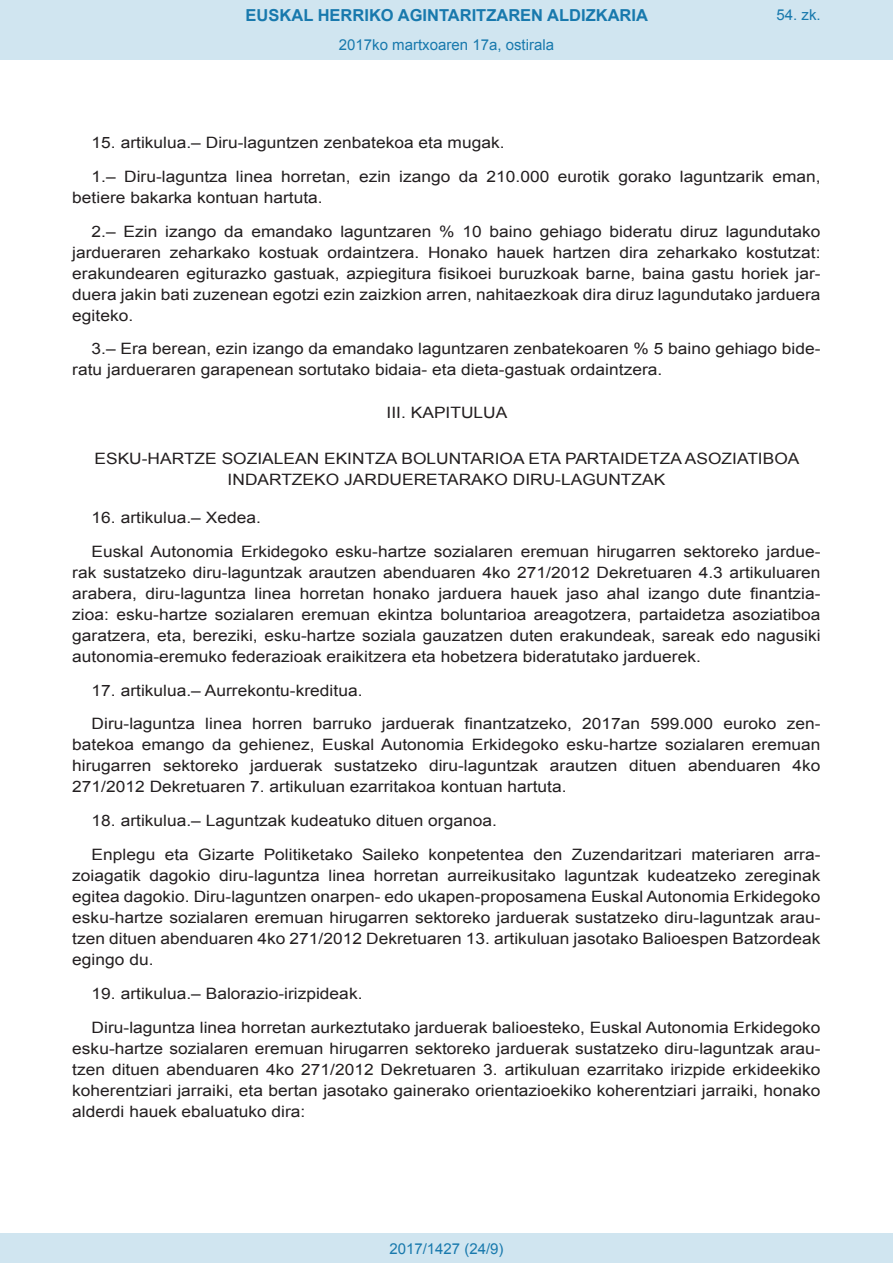
<style>
.page{position:relative;width:893px;height:1263px;background:#fff}
.page>*{position:absolute;margin:0;border:0;box-sizing:border-box;transform-origin:0 0}
.t1{font:700 16.5px "Arial";color:#1879ad}
.BOPVDetalle{font:15.6px/21px "Arial";color:#231f20;text-align:justify;scale:1.11 1}
.BOPVClave{font:15.6px/21px "Arial";color:#231f20;text-align:center;scale:1.11 1}
.Paginacion_Centro{font:15px "Arial";color:#1879ad}
</style>
<div class="page">
<div style="left:0;top:0;width:893px;height:60px;background:#d0e5f0"></div>
<div style="left:0;top:1233px;width:893px;height:30px;background:#d0e5f0"></div>
<p class="t1" style="left:246px;top:4px;width:404px">EUSKAL HERRIKO AGINTARITZAREN ALDIZKARIA</p>
<p class="Paginacion_Centro" style="left:339px;top:35px;width:217px">2017ko martxoaren 17a, ostirala</p>
<p class="Paginacion_Centro" style="left:776px;top:5px;width:46px">54. zk.</p>
<p class="BOPVDetalle" style="left:92px;top:132px;width:374px">15. artikulua.– Diru-laguntzen zenbatekoa eta mugak.</p>
<p class="BOPVDetalle" style="left:72px;top:166px;width:676px;text-indent:19px">1.– Diru-laguntza linea horretan, ezin izango da 210.000 eurotik gorako laguntzarik eman, betiere bakarka kontuan hartuta.</p>
<p class="BOPVDetalle" style="left:72px;top:221px;width:676px;text-indent:19px">2.– Ezin izango da emandako laguntzaren % 10 baino gehiago bideratu diruz lagundutako jardueraren zeharkako kostuak ordaintzera. Honako hauek hartzen dira zeharkako kostutzat: erakundearen egiturazko gastuak, azpiegitura fisikoei buruzkoak barne, baina gastu horiek jar&shy;duera jakin bati zuzenean egotzi ezin zaizkion arren, nahitaezkoak dira diruz lagundutako jarduera egiteko.</p>
<p class="BOPVDetalle" style="left:72px;top:339px;width:676px;text-indent:19px">3.– Era berean, ezin izango da emandako laguntzaren zenbatekoaren % 5 baino gehiago bide&shy;ratu jardueraren garapenean sortutako bidaia- eta dieta-gastuak ordaintzera.</p>
<p class="BOPVClave" style="left:387px;top:402px;width:110px">III. KAPITULUA</p>
<p class="BOPVClave" style="left:95px;top:448px;width:637px">ESKU-HARTZE SOZIALEAN EKINTZA BOLUNTARIOA ETA PARTAIDETZA ASOZIATIBOA<br>INDARTZEKO JARDUERETARAKO DIRU-LAGUNTZAK</p>
<p class="BOPVDetalle" style="left:92px;top:507px;width:154px">16. artikulua.– Xedea.</p>
<p class="BOPVDetalle" style="left:72px;top:541px;width:676px;text-indent:19px">Euskal Autonomia Erkidegoko esku-hartze sozialaren eremuan hirugarren sektoreko jardue&shy;rak sustatzeko diru-laguntzak arautzen abenduaren 4ko 271/2012 Dekretuaren 4.3 artikuluaren arabera, diru-laguntza linea horretan honako jarduera hauek jaso ahal izango dute finantzia&shy;zioa: esku-hartze sozialaren eremuan ekintza boluntarioa areagotzera, partaidetza asoziatiboa garatzera, eta, bereziki, esku-hartze soziala gauzatzen duten erakundeak, sareak edo nagusiki autonomia-eremuko federazioak eraikitzera eta hobetzera bideratutako jarduerek.</p>
<p class="BOPVDetalle" style="left:92px;top:680px;width:246px">17. artikulua.– Aurrekontu-kreditua.</p>
<p class="BOPVDetalle" style="left:72px;top:714px;width:676px;text-indent:19px">Diru-laguntza linea horren barruko jarduerak finantzatzeko, 2017an 599.000 euroko zen&shy;batekoa emango da gehienez, Euskal Autonomia Erkidegoko esku-hartze sozialaren eremuan hirugarren sektoreko jarduerak sustatzeko diru-laguntzak arautzen dituen abenduaren 4ko 271/2012 Dekretuaren 7. artikuluan ezarritakoa kontuan hartuta.</p>
<p class="BOPVDetalle" style="left:92px;top:810px;width:367px">18. artikulua.– Laguntzak kudeatuko dituen organoa.</p>
<p class="BOPVDetalle" style="left:72px;top:844px;width:676px;text-indent:19px">Enplegu eta Gizarte Politiketako Saileko konpetentea den Zuzendaritzari materiaren arra&shy;zoiagatik dagokio diru-laguntza linea horretan aurreikusitako laguntzak kudeatzeko zereginak egitea dagokio. Diru-laguntzen onarpen- edo ukapen-proposamena Euskal Autonomia Erkidegoko esku-hartze sozialaren eremuan hirugarren sektoreko jarduerak sustatzeko diru-laguntzak arau&shy;tzen dituen abenduaren 4ko 271/2012 Dekretuaren 13. artikuluan jasotako Balioespen Batzordeak egingo du.</p>
<p class="BOPVDetalle" style="left:92px;top:983px;width:246px">19. artikulua.– Balorazio-irizpideak.</p>
<p class="BOPVDetalle" style="left:72px;top:1017px;width:676px;text-indent:19px">Diru-laguntza linea horretan aurkeztutako jarduerak balioesteko, Euskal Autonomia Erkidegoko esku-hartze sozialaren eremuan hirugarren sektoreko jarduerak sustatzeko diru-laguntzak arau&shy;tzen dituen abenduaren 4ko 271/2012 Dekretuaren 3. artikuluan ezarritako irizpide erkideekiko koherentziari jarraiki, eta bertan jasotako gainerako orientazioekiko koherentziari jarraiki, honako alderdi hauek ebaluatuko dira:</p>
<p class="Paginacion_Centro" style="left:389px;top:1238px;width:116px">2017/1427 (24/9)</p>
</div>
